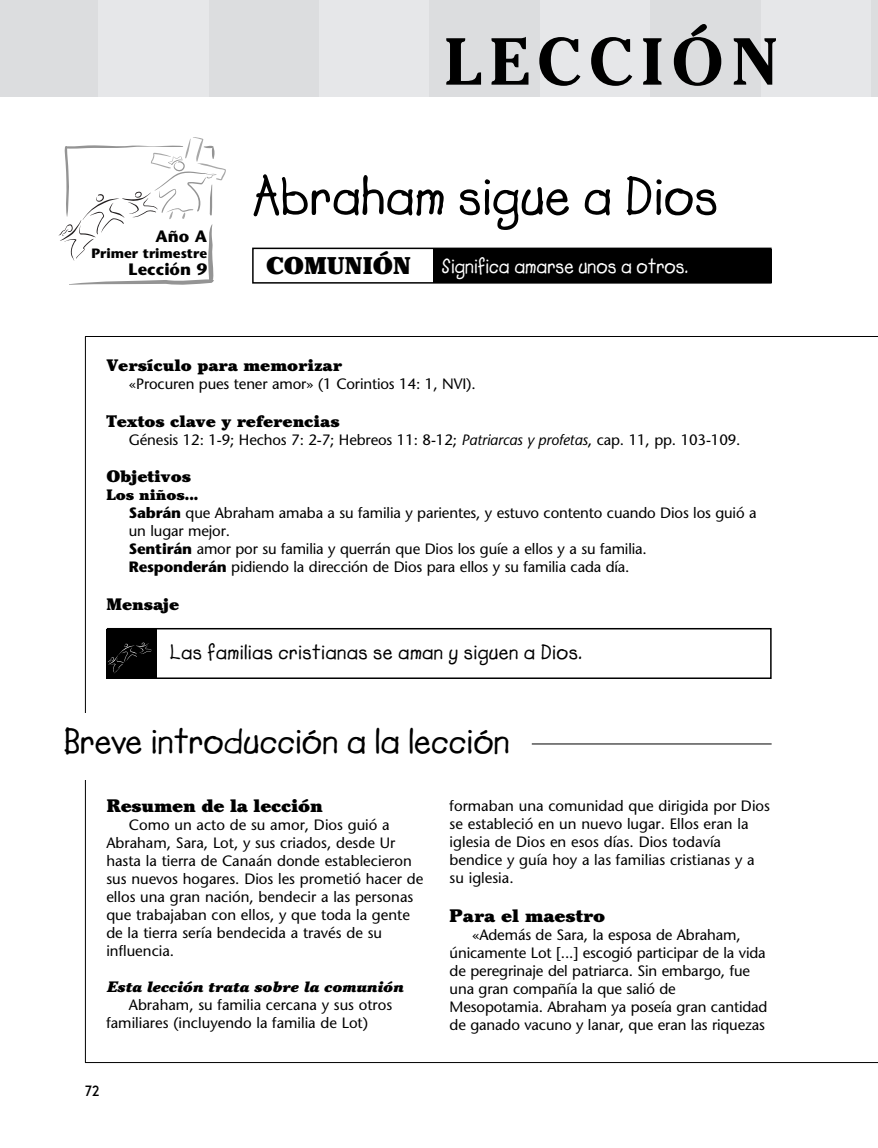
<style>
.page{position:relative;width:878px;height:1148px;background:#fff}
.page>*{position:absolute;margin:0;border:0;box-sizing:border-box;transform-origin:0 0}
.t1{font:700 66px "Cheltenham";letter-spacing:.125em;color:#000}
.t2{font:700 54px "Lemonade";color:#000}
.t3{font:700 36px "Lemonade";color:#000}
.t4{font:900 24px "Cheltenham";color:#000}
.t5{font:700 21px "Lemonade";letter-spacing:.015em;color:#000}
.t6{font:700 21px "Lemonade";color:#fff;scale:.95 1}
.t7{font:900 18px "Cheltenham";letter-spacing:-.01em;color:#000}
.t8{font:900 16.5px "Cheltenham";color:#000}
.t9{font:700 16.5px "Stone Sans";color:#000}
.t10{font:15px/18px "Stone Sans";color:#000}
.t11{font:italic 900 15px "Cheltenham";color:#000}
.t12{font:900 15px "Cheltenham";color:#000}
.t13{font:700 15px "New Garden";color:#000}
.t14{font:700 13.5px "Stone Sans";color:#000}
.s1{font-style:italic}
.s2{font-weight:700}
</style>
<div class="page">
<div style="left:0;top:0;width:98px;height:96px;background:#dcdddf"></div>
<div style="left:98px;top:0;width:111px;height:96px;background:#e6e7e9"></div>
<div style="left:209px;top:0;width:110px;height:96px;background:#dcdddf"></div>
<div style="left:319px;top:0;width:110px;height:96px;background:#e6e7e9"></div>
<div style="left:429px;top:0;width:111px;height:96px;background:#dcdddf"></div>
<div style="left:540px;top:0;width:110px;height:96px;background:#e6e7e9"></div>
<div style="left:650px;top:0;width:111px;height:96px;background:#dcdddf"></div>
<div style="left:761px;top:0;width:110px;height:96px;background:#e6e7e9"></div>
<div style="left:871px;top:0;width:7px;height:96px;background:#dcdddf"></div>
<hr style="left:85px;top:336px;width:793px;height:1px;background:#000">
<hr style="left:85px;top:336px;width:1px;height:726px;background:#000">
<hr style="left:85px;top:1062px;width:793px;height:1px;background:#000">
<div style="left:433px;top:249px;width:338px;height:33px;background:#000"></div>
<svg style="left:58px;top:137px;width:168px;height:148px"></svg>
<div style="left:252px;top:248px;width:519px;height:36px;border:2px solid #000"></div>
<div style="left:64px;top:713px;width:707px;height:66px;background:#fff"></div>
<hr style="left:531px;top:743px;width:240px;height:1px;background:#000">
<div style="left:107px;top:628px;width:664px;height:51px;border:2px solid #000"></div>
<div style="left:106px;top:629px;width:51px;height:49px;background:#000"></div>
<svg style="left:108px;top:642px;width:44px;height:31px"></svg>
<p class="t9" style="left:155px;top:230px;width:53px">Año A</p>
<p class="t14" style="left:91px;top:248px;width:117px">Primer trimestre</p>
<p class="t9" style="left:129px;top:263px;width:80px">Lección 9</p>
<h1 class="t1" style="left:444px;top:38px;width:335px">LECCIÓN</h1>
<h2 class="t2" style="left:252px;top:164px;width:467px">Abraham sigue a Dios</h2>
<h3 class="t4" style="left:266px;top:256px;width:146px">COMUNIÓN</h3>
<h3 class="t6" style="left:442px;top:253px;width:260px">Significa amarse unos a otros.</h3>
<p class="t8" style="left:106px;top:359px;width:237px">Versículo para memorizar</p>
<p class="t10" style="left:129px;top:376px;width:348px">«Procuren pues tener amor» (1 Corintios 14: 1, NVI).</p>
<p class="t8" style="left:106px;top:414px;width:235px">Textos clave y referencias</p>
<p class="t10" style="left:129px;top:432px;width:613px">Génesis 12: 1-9; Hechos 7: 2-7; Hebreos 11: 8-12; <span class="s1">Patriarcas y profetas</span>, cap. 11, pp. 103-109.</p>
<p class="t8" style="left:106px;top:470px;width:86px">Objetivos</p>
<p class="t12" style="left:106px;top:489px;width:93px">Los niños...</p>
<p class="t10" style="left:129px;top:505px;width:629px"><span class="s2">Sabrán</span> que Abraham amaba a su familia y parientes, y estuvo contento cuando Dios los guió a un lugar mejor.<br><span class="s2">Sentirán</span> amor por su familia y querrán que Dios los guíe a ellos y a su familia.<br><span class="s2">Responderán</span> pidiendo la dirección de Dios para ellos y su familia cada día.</p>
<p class="t8" style="left:106px;top:597px;width:74px">Mensaje</p>
<h3 class="t5" style="left:170px;top:639px;width:413px">Las familias cristianas se aman y siguen a Dios.</h3>
<h3 class="t3" style="left:64px;top:720px;width:447px">Breve introducción a la lección</h3>
<p class="t7" style="left:106px;top:799px;width:218px">Resumen de la lección</p>
<p class="t10" style="left:106px;top:817px;width:318px;text-indent:22px">Como un acto de su amor, Dios guió a Abraham, Sara, Lot, y sus criados, desde Ur hasta la tierra de Canaán donde establecieron sus nuevos hogares. Dios les prometió hacer de ellos una gran nación, bendecir a las personas que trabajaban con ellos, y que toda la gente de la tierra sería bendecida a través de su influencia.</p>
<p class="t11" style="left:106px;top:981px;width:298px">Esta lección trata sobre la comunión</p>
<p class="t10" style="left:106px;top:997px;width:287px;text-indent:22px">Abraham, su familia cercana y sus otros familiares (incluyendo la familia de Lot)</p>
<p class="t13" style="left:85px;top:1082px;width:16px">72</p>
<p class="t10" style="left:449px;top:798px;width:322px">formaban una comunidad que dirigida por Dios se estableció en un nuevo lugar. Ellos eran la iglesia de Dios en esos días. Dios todavía bendice y guía hoy a las familias cristianas y a su iglesia.</p>
<p class="t7" style="left:449px;top:908px;width:157px">Para el maestro</p>
<p class="t10" style="left:449px;top:927px;width:319px;text-indent:22px">«Además de Sara, la esposa de Abraham, únicamente Lot [...] escogió participar de la vida de peregrinaje del patriarca. Sin embargo, fue una gran compañía la que salió de Mesopotamia. Abraham ya poseía gran cantidad de ganado vacuno y lanar, que eran las riquezas</p>
</div>
